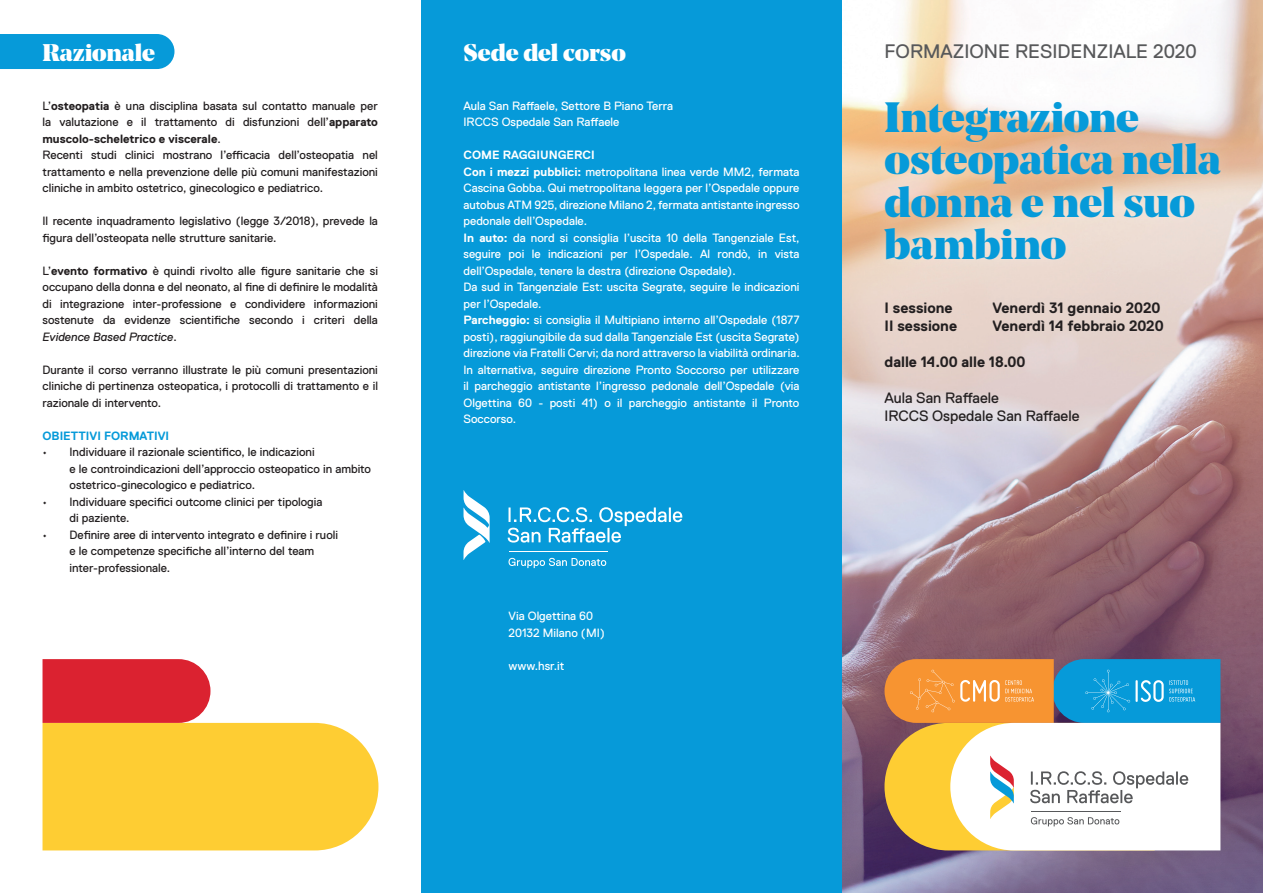
<style>
.page{position:relative;width:1263px;height:893px;background:#fff}
.page>*{position:absolute;margin:0;border:0;box-sizing:border-box;transform-origin:0 0}
.t1{font:900 42.15px/42.2px "Noe Display";color:#069ad9}
.t2{font:900 24px "Noe Display";color:#fff}
.t3{font:19.5px "Replica";color:#57585a}
.t4{font:700 15px "Replica";color:#231f20}
.t5{font:15px/18px "Replica";color:#231f20}
.t6{font:12px/16.5px "Replica";color:#231f20}
.t7{font:12px/16.5px "Replica";color:#fff}
.t8{font:700 12px "Replica";color:#069ad9}
.s1{font-weight:700}
.s2{font-style:italic}
</style>
<div class="page">
<div style="left:421px;top:0;width:421px;height:893px;background:#069ad9"></div>
<img style="left:842px;top:0;width:421px;height:893px">
<div style="left:0;top:34px;width:174px;height:35px;background:#069ad9"></div>
<div style="left:870px;top:87px;width:365px;height:187px;background:#fff;opacity:.25"></div>
<svg style="left:508px;top:558px;width:98px;height:10px"></svg>
<hr style="left:509px;top:551px;width:98px;height:1px;background:#fff">
<svg style="left:508px;top:507px;width:174px;height:36px"></svg>
<svg style="left:463px;top:490px;width:27px;height:70px"></svg>
<svg style="left:43px;top:659px;width:335px;height:191px"></svg>
<svg style="left:884px;top:659px;width:336px;height:191px"></svg>
<h2 class="t2" style="left:43px;top:36px;width:114px">Razionale</h2>
<p class="t6" style="left:43px;top:98px;width:337px">L’<span class="s1">osteopatia</span> è una disciplina basata sul contatto manuale per la valutazione e il trattamento di disfunzioni dell’<span class="s1">apparato muscolo-scheletrico e viscerale</span>.<br>Recenti studi clinici mostrano l’efficacia dell’osteopatia nel trattamento e nella prevenzione delle più comuni manifestazioni cliniche in ambito ostetrico, ginecologico e pediatrico.</p>
<p class="t6" style="left:43px;top:213px;width:337px">Il recente inquadramento legislativo (legge 3/2018), prevede la figura dell’osteopata nelle strutture sanitarie.</p>
<p class="t6" style="left:43px;top:263px;width:337px;text-align:justify">L’<span class="s1">evento formativo</span> è quindi rivolto alle figure sanitarie che si occupano della donna e del neonato, al fine di definire le modalità di integrazione inter-professione e condividere informazioni sostenute da evidenze scientifiche secondo i criteri della <span class="s2">Evidence Based Practice</span>.</p>
<p class="t6" style="left:43px;top:362px;width:337px;text-align:justify">Durante il corso verranno illustrate le più comuni presentazioni cliniche di pertinenza osteopatica, i protocolli di trattamento e il razionale di intervento.</p>
<p class="t8" style="left:43px;top:429px;width:128px">OBIETTIVI FORMATIVI</p>
<p class="t6" style="left:70px;top:444px;width:303px;text-indent:-27px">• Individuare il razionale scientifico, le indicazioni<br>e le controindicazioni dell’approccio osteopatico in ambito ostetrico-ginecologico e pediatrico.</p>
<p class="t6" style="left:70px;top:494px;width:254px;text-indent:-27px">• Individuare specifici outcome clinici per tipologia di paziente.</p>
<p class="t6" style="left:70px;top:527px;width:270px;text-indent:-27px">• Definire aree di intervento integrato e definire i ruoli e le competenze specifiche all’interno del team inter-professionale.</p>
<h2 class="t2" style="left:463px;top:36px;width:164px">Sede del corso</h2>
<p class="t7" style="left:463px;top:98px;width:211px">Aula San Raffaele, Settore B Piano Terra<br>IRCCS Ospedale San Raffaele</p>
<p class="t7" style="left:463px;top:147px;width:338px"><span class="s1">COME RAGGIUNGERCI<br>Con i mezzi pubblici:</span> metropolitana linea verde MM2, fermata Cascina Gobba. Qui metropolitana leggera per l’Ospedale oppure autobus ATM 925, direzione Milano 2, fermata antistante ingresso pedonale dell’Ospedale.<br><span class="s1">In auto:</span> da nord si consiglia l’uscita 10 della Tangenziale Est, seguire poi le indicazioni per l’Ospedale. Al rondò, in vista dell’Ospedale, tenere la destra (direzione Ospedale).<br>Da sud in Tangenziale Est: uscita Segrate, seguire le indicazioni per l’Ospedale.<br><span class="s1">Parcheggio:</span> si consiglia il Multipiano interno all’Ospedale (1877 posti), raggiungibile da sud dalla Tangenziale Est (uscita Segrate) direzione via Fratelli Cervi; da nord attraverso la viabilità ordinaria.<br>In alternativa, seguire direzione Pronto Soccorso per utilizzare il parcheggio antistante l’ingresso pedonale dell’Ospedale (via Olgettina 60 - posti 41) o il parcheggio antistante il Pronto Soccorso.</p>
<p class="t7" style="left:509px;top:608px;width:98px">Via Olgettina 60<br>20132 Milano (MI)</p>
<p class="t7" style="left:509px;top:657px;width:57px">www.hsr.it</p>
<h3 class="t3" style="left:884px;top:40px;width:314px">FORMAZIONE RESIDENZIALE 2020</h3>
<h1 class="t1" style="left:884px;top:95px;width:338px">Integrazione osteopatica nella donna e nel suo bambino</h1>
<p class="t4" style="left:884px;top:300px;width:70px">I sessione</p>
<p class="t4" style="left:992px;top:300px;width:169px">Venerdì 31 gennaio 2020</p>
<p class="t4" style="left:884px;top:318px;width:74px">II sessione</p>
<p class="t4" style="left:992px;top:318px;width:173px">Venerdì 14 febbraio 2020</p>
<p class="t4" style="left:884px;top:354px;width:142px">dalle 14.00 alle 18.00</p>
<p class="t5" style="left:884px;top:389px;width:196px">Aula San Raffaele<br>IRCCS Ospedale San Raffaele</p>
</div>
